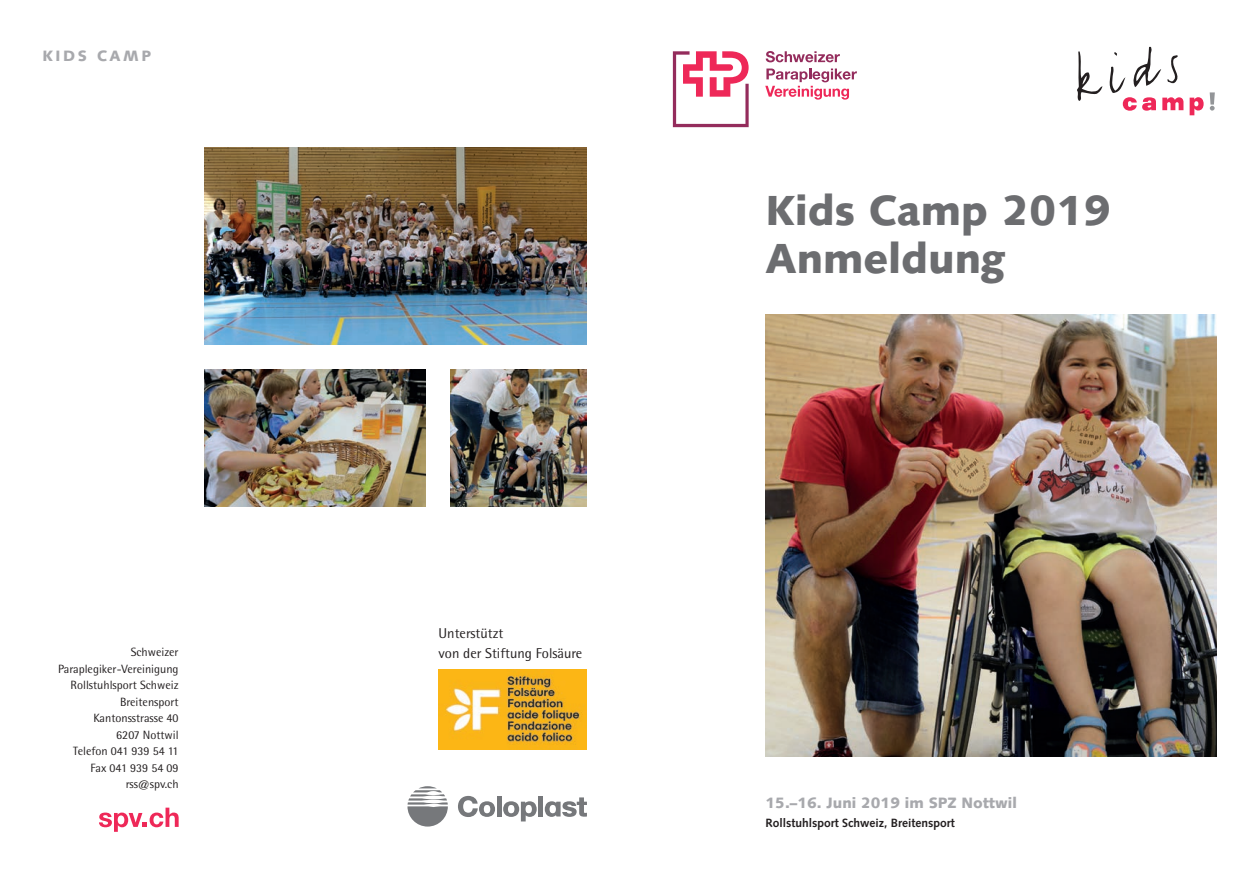
<style>
.page{position:relative;width:1259px;height:893px;background:#fff}
.page>*{position:absolute;margin:0;border:0;box-sizing:border-box;transform-origin:0 0}
.t1{font:900 42px/48px "Syntax";color:#6c6d70}
.t2{font:900 15px "Syntax";color:#a8a9ad}
.t3{font:900 15px "Syntax";letter-spacing:.17em;color:#a8a9ad}
.t4{font:14.25px/19.5px "Rotis Semi Sans";color:#231f20}
.t5{font:12px/16.5px "Rotis Semi Sans";color:#231f20;text-align:right}
.t6{font:700 12px "Syntax";color:#231f20}
</style>
<div class="page">
<svg style="left:673px;top:51px;width:75px;height:76px"></svg>
<svg style="left:765px;top:51px;width:75px;height:11px"></svg>
<svg style="left:765px;top:69px;width:92px;height:31px"></svg>
<img style="left:765px;top:315px;width:451px;height:442px">
<svg style="left:1189px;top:97px;width:14px;height:18px"></svg>
<svg style="left:1209px;top:92px;width:5px;height:19px"></svg>
<svg style="left:1077px;top:46px;width:106px;height:65px"></svg>
<img style="left:204px;top:148px;width:383px;height:196px">
<img style="left:451px;top:370px;width:136px;height:136px">
<img style="left:204px;top:370px;width:221px;height:136px">
<img style="left:438px;top:669px;width:149px;height:80px">
<svg style="left:99px;top:808px;width:80px;height:24px"></svg>
<svg style="left:458px;top:796px;width:37px;height:21px"></svg>
<hr style="left:497px;top:796px;width:4px;height:20px;background:#76787b">
<div style="left:538px;top:796px;width:5px;height:20px;background:#76787b"></div>
<svg style="left:503px;top:801px;width:34px;height:20px"></svg>
<svg style="left:545px;top:797px;width:42px;height:20px"></svg>
<svg style="left:407px;top:786px;width:41px;height:41px"></svg>
<p class="t3" style="left:43px;top:47px;width:110px">KIDS CAMP</p>
<p class="t5" style="left:58px;top:644px;width:122px">Schweizer<br>Paraplegiker-Vereinigung<br>Rollstuhlsport Schweiz<br>Breitensport<br>Kantonsstrasse 40<br>6207 Nottwil<br>Telefon 041 939 54 11<br>Fax 041 939 54 09 rss@spv.ch</p>
<p class="t4" style="left:438px;top:624px;width:145px">Unterstützt<br>von der Stiftung Folsäure</p>
<h1 class="t1" style="left:765px;top:186px;width:347px">Kids Camp 2019<br>Anmeldung</h1>
<p class="t2" style="left:765px;top:793px;width:253px">15.–16. Juni 2019 im SPZ Nottwil</p>
<p class="t6" style="left:765px;top:816px;width:191px">Rollstuhlsport Schweiz, Breitensport</p>
</div>
